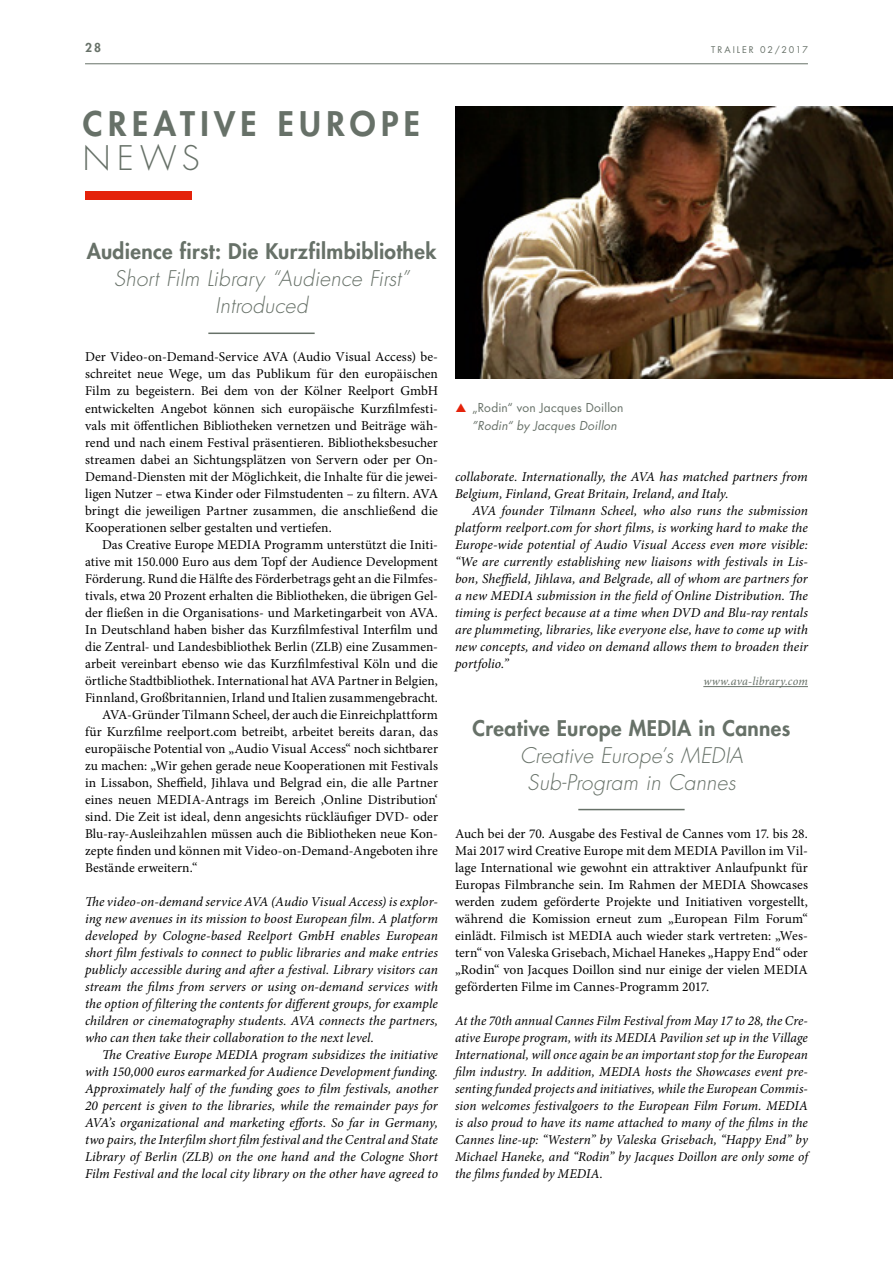
<style>
.page{position:relative;width:893px;height:1263px;background:#fff}
.page>*{position:absolute;margin:0;border:0;box-sizing:border-box;transform-origin:0 0}
.t1{font:800 33px "Futura Std";letter-spacing:.165em;color:#677168}
.t2{font:300 33px "Futura Std";color:#677168}
.t3{font:italic 300 21px/27px "Futura Std";letter-spacing:.01em;color:#677168;text-align:center}
.t4{font:800 21px "Futura Std";letter-spacing:.015em;color:#677168}
.t5{font:13.5px/17px "Minion Pro";color:#000;text-align:justify}
.t6{font:italic 13.5px/17px "Minion Pro";letter-spacing:.005em;color:#000;text-align:justify}
.t7{font:12px "Futura Std";letter-spacing:.02em;color:#677168}
.t8{font:italic 12px "Futura Std";letter-spacing:.015em;color:#677168}
.t9{font:italic 12px "Minion Pro";letter-spacing:.01em;color:#677168}
.t10{font:800 12px "Futura Std";color:#677168}
.t11{font:9px "Futura Std";letter-spacing:.215em;color:#677168}
</style>
<div class="page">
<div style="left:85px;top:191px;width:106px;height:9px;background:#e4220a"></div>
<hr style="left:85px;top:63px;width:723px;height:1px;background:#677168">
<img style="left:455px;top:106px;width:438px;height:272px">
<hr style="left:208px;top:333px;width:107px;height:1px;background:#677168">
<hr style="left:703px;top:686px;width:105px;height:1px;background:#677168">
<hr style="left:578px;top:809px;width:107px;height:1px;background:#677168">
<p class="t10" style="left:85px;top:40px;width:18px">28</p>
<p class="t11" style="left:711px;top:43px;width:98px">TRAILER 02/2017</p>
<h1 class="t1" style="left:83px;top:103px;width:338px">CREATIVE EUROPE</h1>
<h1 class="t2" style="left:83px;top:138px;width:118px">NEWS</h1>
<h2 class="t4" style="left:87px;top:238px;width:351px">Audience first: Die Kurzfilmbibliothek</h2>
<h2 class="t3" style="left:114px;top:266px;width:297px">Short Film Library “Audience First”<br>Introduced</h2>
<p class="t5" style="left:85px;top:349px;width:354px">Der Video-on-Demand-Service AVA (Audio Visual Access) be&shy;schreitet neue Wege, um das Publikum für den europäischen Film zu begeistern. Bei dem von der Kölner Reelport GmbH entwickelten Angebot können sich europäische Kurzfilmfesti&shy;vals mit öffentlichen Bibliotheken vernetzen und Beiträge wäh&shy;rend und nach einem Festival präsentieren. Bibliotheksbesucher streamen dabei an Sichtungsplätzen von Servern oder per On-Demand-Diensten mit der Möglichkeit, die Inhalte für die jewei&shy;ligen Nutzer – etwa Kinder oder Filmstudenten – zu filtern. AVA bringt die jeweiligen Partner zusammen, die anschließend die Kooperationen selber gestalten und vertiefen.</p>
<p class="t5" style="left:102px;top:536px;width:337px">Das Creative Europe MEDIA Programm unterstützt die Initi-</p>
<p class="t5" style="left:85px;top:553px;width:354px">ative mit 150.000 Euro aus dem Topf der Audience Development</p>
<p class="t5" style="left:85px;top:570px;width:354px">Förderung. Rund die Hälfte des Förderbetrags geht an die Filmfes-</p>
<p class="t5" style="left:85px;top:587px;width:354px">tivals, etwa 20 Prozent erhalten die Bibliotheken, die übrigen Gel-</p>
<p class="t5" style="left:85px;top:604px;width:354px">der fließen in die Organisations- und Marketingarbeit von AVA.</p>
<p class="t5" style="left:85px;top:621px;width:354px">In Deutschland haben bisher das Kurzfilmfestival Interfilm und</p>
<p class="t5" style="left:85px;top:638px;width:354px">die Zentral- und Landesbibliothek Berlin (ZLB) eine Zusammen-</p>
<p class="t5" style="left:85px;top:655px;width:354px">arbeit vereinbart ebenso wie das Kurzfilmfestival Köln und die</p>
<p class="t5" style="left:85px;top:672px;width:354px">örtliche Stadtbibliothek. International hat AVA Partner in Belgien,</p>
<p class="t5" style="left:85px;top:689px;width:354px">Finnland, Großbritannien, Irland und Italien zusammengebracht.</p>
<p class="t5" style="left:102px;top:706px;width:337px">AVA-Gründer Tilmann Scheel, der auch die Einreichplattform</p>
<p class="t5" style="left:85px;top:723px;width:354px">für Kurzfilme reelport.com betreibt, arbeitet bereits daran, das</p>
<p class="t5" style="left:85px;top:740px;width:354px">europäische Potential von „Audio Visual Access“ noch sichtbarer</p>
<p class="t5" style="left:85px;top:757px;width:354px">zu machen: „Wir gehen gerade neue Kooperationen mit Festivals</p>
<p class="t5" style="left:85px;top:774px;width:354px">in Lissabon, Sheffield, Jihlava und Belgrad ein, die alle Partner</p>
<p class="t5" style="left:85px;top:791px;width:354px">eines neuen MEDIA-Antrags im Bereich ‚Online Distribution‘</p>
<p class="t5" style="left:85px;top:808px;width:354px">sind. Die Zeit ist ideal, denn angesichts rückläufiger DVD- oder</p>
<p class="t5" style="left:85px;top:825px;width:354px">Blu-ray-Ausleihzahlen müssen auch die Bibliotheken neue Kon-</p>
<p class="t5" style="left:85px;top:842px;width:354px">zepte finden und können mit Video-on-Demand-Angeboten ihre</p>
<p class="t5" style="left:85px;top:859px;width:114px">Bestände erweitern.“</p>
<p class="t6" style="left:85px;top:893px;width:354px">The video-on-demand service AVA (Audio Visual Access) is explor&shy;ing new avenues in its mission to boost European film. A platform developed by Cologne-based Reelport GmbH enables European short film festivals to connect to public libraries and make entries publicly accessible during and after a festival. Library visitors can stream the films from servers or using on-demand services with the option of filtering the contents for different groups, for example children or cinematography students. AVA connects the partners, who can then take their collaboration to the next level.</p>
<p class="t6" style="left:85px;top:1046px;width:354px;text-indent:17px">The Creative Europe MEDIA program subsidizes the initiative with 150,000 euros earmarked for Audience Development funding.<br>Approximately half of the funding goes to film festivals, another 20 percent is given to the libraries, while the remainder pays for AVA’s organizational and marketing efforts. So far in Germany, two pairs, the Interfilm short film festival and the Central and State Library of Berlin (ZLB) on the one hand and the Cologne Short Film Festival and the local city library on the other have agreed to</p>
<p class="t7" style="left:472px;top:400px;width:153px">„Rodin“ von Jacques Doillon</p>
<p class="t8" style="left:472px;top:417px;width:146px">”Rodin“ by Jacques Doillon</p>
<p class="t6" style="left:455px;top:468px;width:354px">collaborate. Internationally, the AVA has matched partners from<br>Belgium, Finland, Great Britain, Ireland, and Italy.</p>
<p class="t6" style="left:455px;top:502px;width:354px;text-indent:17px">AVA founder Tilmann Scheel, who also runs the submission platform reelport.com for short films, is working hard to make the Europe-wide potential of Audio Visual Access even more visible: “We are currently establishing new liaisons with festivals in Lis&shy;bon, Sheffield, Jihlava, and Belgrade, all of whom are partners for a new MEDIA submission in the field of Online Distribution. The timing is perfect because at a time when DVD and Blu-ray rentals are plummeting, libraries, like everyone else, have to come up with new concepts, and video on demand allows them to broaden their portfolio.”</p>
<p class="t9" style="left:703px;top:673px;width:106px">www.ava-library.com</p>
<h2 class="t4" style="left:473px;top:715px;width:319px">Creative Europe MEDIA in Cannes</h2>
<h2 class="t3" style="left:520px;top:742px;width:224px">Creative Europe’s MEDIA<br>Sub-Program in Cannes</h2>
<p class="t5" style="left:455px;top:825px;width:354px">Auch bei der 70. Ausgabe des Festival de Cannes vom 17. bis 28.<br>Mai 2017 wird Creative Europe mit dem MEDIA Pavillon im Vil&shy;lage International wie gewohnt ein attraktiver Anlaufpunkt für Europas Filmbranche sein. Im Rahmen der MEDIA Showcases werden zudem geförderte Projekte und Initiativen vorgestellt, während die Komission erneut zum „European Film Forum“ einlädt. Filmisch ist MEDIA auch wieder stark vertreten: „Wes&shy;tern“ von Valeska Grisebach, Michael Hanekes „Happy End“ oder „Rodin“ von Jacques Doillon sind nur einige der vielen MEDIA geförderten Filme im Cannes-Programm 2017.</p>
<p class="t6" style="left:455px;top:1012px;width:354px">At the 70th annual Cannes Film Festival from May 17 to 28, the Cre&shy;ative Europe program, with its MEDIA Pavilion set up in the Village International, will once again be an important stop for the European film industry. In addition, MEDIA hosts the Showcases event pre&shy;senting funded projects and initiatives, while the European Commis&shy;sion welcomes festivalgoers to the European Film Forum. MEDIA is also proud to have its name attached to many of the films in the Cannes line-up: “Western” by Valeska Grisebach, “Happy End” by Michael Haneke, and “Rodin” by Jacques Doillon are only some of the films funded by MEDIA.</p>
</div>
